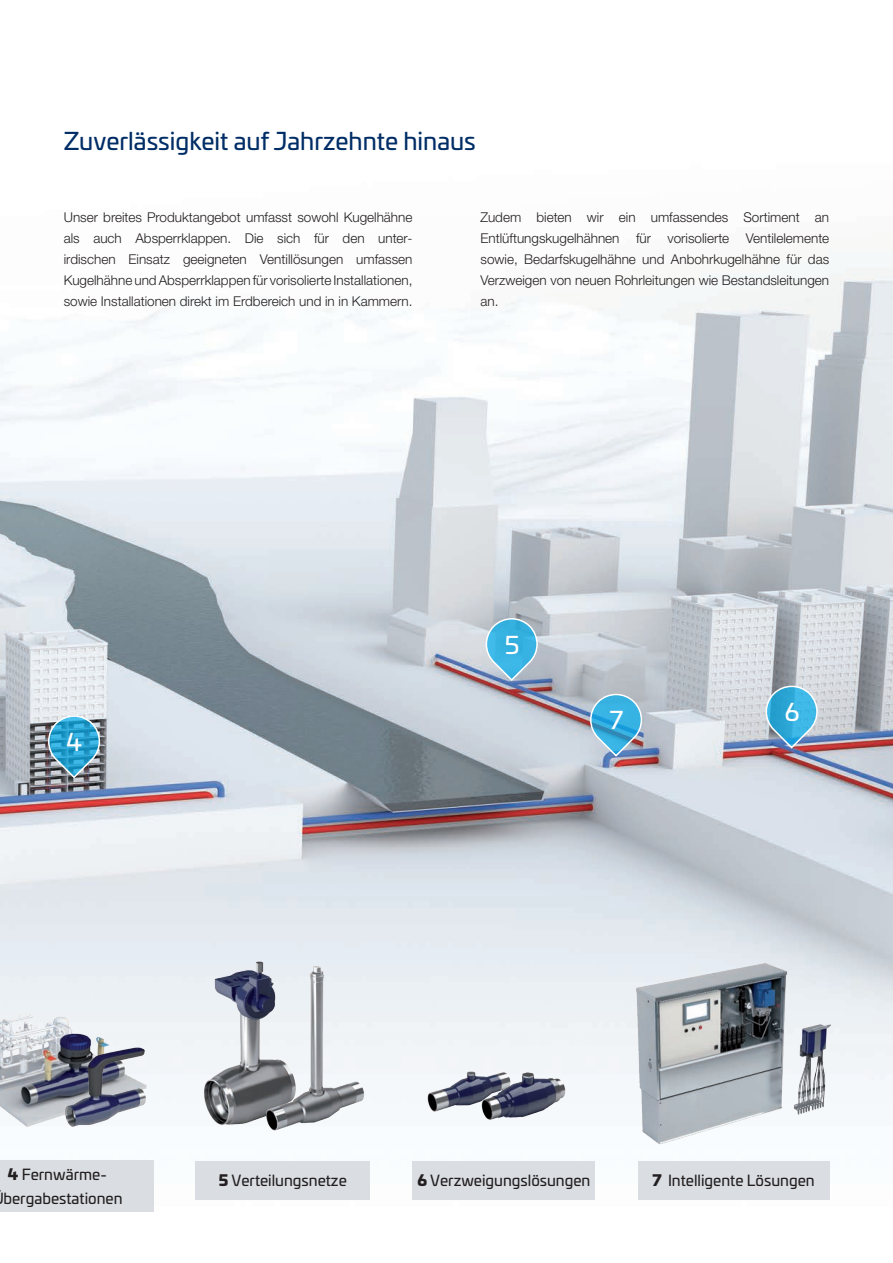
<style>
.page{position:relative;width:893px;height:1263px;background:#fff}
.page>*{position:absolute;margin:0;border:0;box-sizing:border-box;transform-origin:0 0}
.t1{font:24px "Univia Pro";color:#002d66}
.t2{font:24px "Univia Pro";color:#fff}
.t3{font:15px/24px "Univia Pro";color:#231f20}
.t4{font:300 13.5px/21px "Helvetica Neue LTW1 G";color:#231f20;text-align:justify}
.s1{font-weight:900}
</style>
<div class="page">
<img style="left:0;top:267px;width:893px;height:942px">
<svg style="left:47px;top:715px;width:54px;height:64px;background:#579ebb"></svg>
<svg style="left:765px;top:685px;width:53px;height:65px;background:#67add0"></svg>
<img style="left:196px;top:958px;width:138px;height:169px">
<img style="left:255px;top:963px;width:114px;height:170px">
<img style="left:0;top:1013px;width:147px;height:114px">
<img style="left:64px;top:1045px;width:84px;height:84px">
<img style="left:426px;top:1048px;width:86px;height:86px">
<img style="left:481px;top:1053px;width:85px;height:86px">
<img style="left:635px;top:962px;width:197px;height:183px">
<svg style="left:589px;top:693px;width:54px;height:65px;background:#69b2d5"></svg>
<div style="left:0;top:1161px;width:153px;height:51px;background:#dadee2"></div>
<div style="left:196px;top:1161px;width:174px;height:38px;background:#dadee2"></div>
<div style="left:412px;top:1161px;width:183px;height:38px;background:#dadee2"></div>
<div style="left:638px;top:1161px;width:191px;height:38px;background:#dadee2"></div>
<svg style="left:485px;top:617px;width:54px;height:65px;background:#6eb9da"></svg>
<h1 class="t1" style="left:64px;top:123px;width:414px">Zuverlässigkeit auf Jahrzehnte hinaus</h1>
<p class="t4" style="left:64px;top:207px;width:350px">Unser breites Produktangebot umfasst sowohl Kugelhähne als auch Absperrklappen. Die sich für den unter&shy;irdischen Einsatz geeigneten Ventillösungen umfassen Kugelhähne und Absperrklappen für vorisolierte Installationen, sowie Installationen direkt im Erdbereich und in in Kammern.</p>
<p class="t4" style="left:480px;top:207px;width:350px">Zudem bieten wir ein umfassendes Sortiment an Entlüftungskugelhähnen für vorisolierte Ventilelemente sowie, Bedarfskugelhähne und Anbohrkugelhähne für das Verzweigen von neuen Rohrleitungen wie Bestandsleitungen an.</p>
<h1 class="t2" style="left:67px;top:724px;width:17px">4</h1>
<h1 class="t2" style="left:505px;top:627px;width:16px">5</h1>
<h1 class="t2" style="left:610px;top:702px;width:15px">7</h1>
<h1 class="t2" style="left:785px;top:694px;width:16px">6</h1>
<p class="t3" style="left:3px;top:1162px;width:121px"><span class="s1">4</span> Fernwärme&shy;bergabestationen</p>
<p class="t3" style="left:219px;top:1168px;width:130px"><span class="s1">5</span> Verteilungsnetze</p>
<p class="t3" style="left:417px;top:1168px;width:175px"><span class="s1">6</span> Verzweigungslösungen</p>
<p class="t3" style="left:652px;top:1168px;width:164px"><span class="s1">7</span> Intelligente Lösungen</p>
</div>
